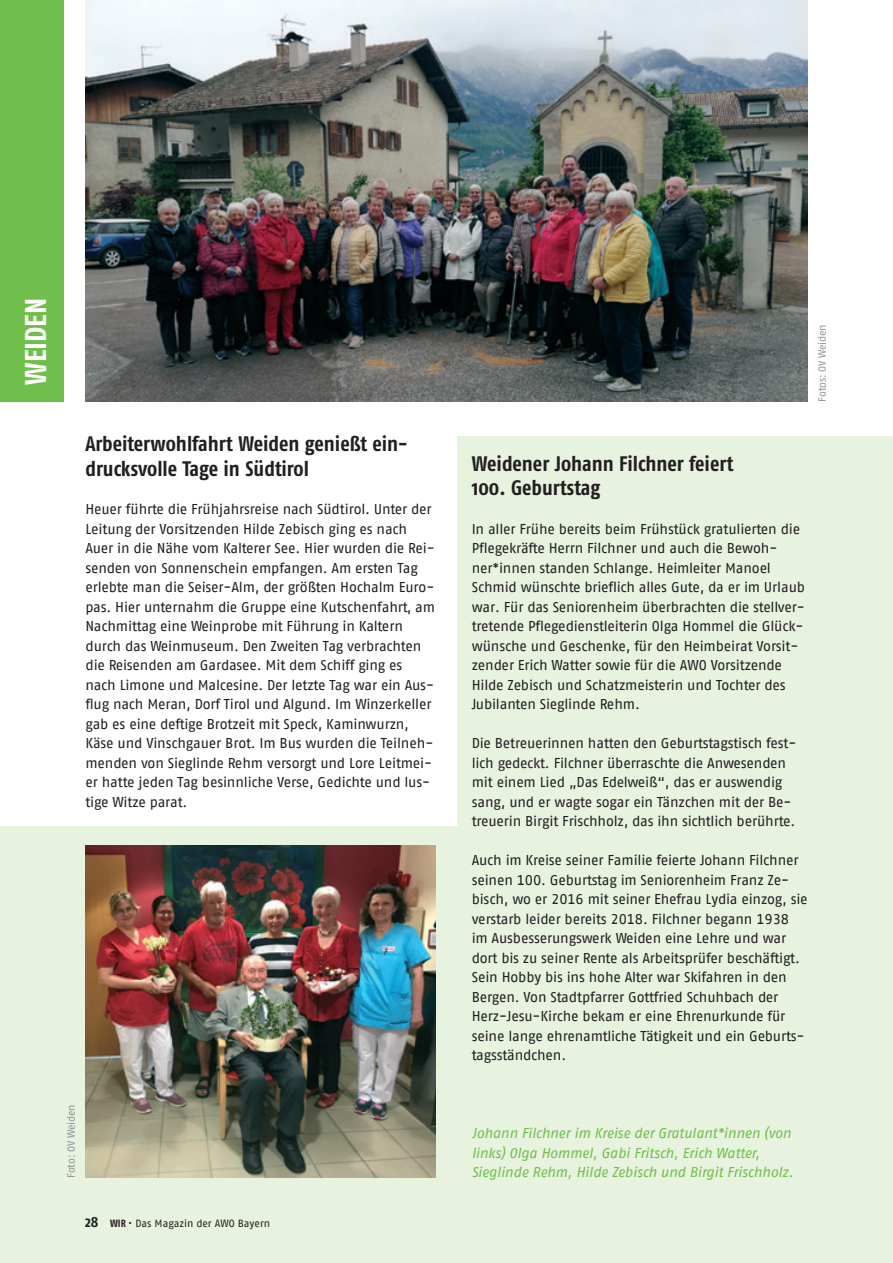
<style>
.page{position:relative;width:893px;height:1263px;background:#fff}
.page>*{position:absolute;margin:0;border:0;box-sizing:border-box;transform-origin:0 0}
.t1{font:700 30px "Fago Co";color:#fff}
.t2{font:700 21px/24.8px "Fago Co";color:#231f20}
.t3{font:14.25px/19.5px "AWO Fago Office";letter-spacing:-.01em;color:#231f20}
.t4{font:italic 14.25px/19.5px "AWO Fago Office";letter-spacing:-.015em;color:#70bf4c}
.t5{font:10.5px "AWO Fago Office";color:#231f20}
.t6{font:10.5px "AWO Fago Office";letter-spacing:-.015em;color:#939598}
.s1{font-family:"Fago Co";font-weight:700;font-size:15px}
.s2{font-family:"Fago Co";font-weight:700}
</style>
<div class="page">
<div style="left:457px;top:436px;width:436px;height:827px;background:#e7f2df"></div>
<div style="left:0;top:826px;width:491px;height:437px;background:#e7f2df"></div>
<div style="left:0;top:0;width:64px;height:402px;background:#70bf4c"></div>
<img style="left:85px;top:846px;width:351px;height:332px">
<img style="left:85px;top:0;width:723px;height:402px">
<h1 class="t1" style="left:18px;top:385px;width:88px;rotate:-90deg">WEIDEN</h1>
<h2 class="t2" style="left:85px;top:431px;width:324px">Arbeiterwohlfahrt Weiden genießt ein&shy;drucksvolle Tage in Südtirol</h2>
<p class="t3" style="left:85px;top:499px;width:351px">Heuer führte die Frühjahrsreise nach Südtirol. Unter der Leitung der Vorsitzenden Hilde Zebisch ging es nach Auer in die Nähe vom Kalterer See. Hier wurden die Rei&shy;senden von Sonnenschein empfangen. Am ersten Tag erlebte man die Seiser-Alm, der größten Hochalm Euro&shy;pas. Hier unternahm die Gruppe eine Kutschenfahrt, am Nachmittag eine Weinprobe mit Führung in Kaltern durch das Weinmuseum. Den Zweiten Tag verbrachten die Reisenden am Gardasee. Mit dem Schiff ging es nach Limone und Malcesine. Der letzte Tag war ein Aus&shy;flug nach Meran, Dorf Tirol und Algund. Im Winzerkeller gab es eine deftige Brotzeit mit Speck, Kaminwurzn, Käse und Vinschgauer Brot. Im Bus wurden die Teilneh&shy;menden von Sieglinde Rehm versorgt und Lore Leitmei&shy;er hatte jeden Tag besinnliche Verse, Gedichte und lus&shy;tige Witze parat.</p>
<p class="t6" style="left:65px;top:1178px;width:75px;rotate:-90deg">Foto: OV Weiden</p>
<p class="t5" style="left:85px;top:1217px;width:187px"><span class="s1">28</span> <span class="s2">WIR</span> • Das Magazin der AWO Bayern</p>
<p class="t6" style="left:816px;top:402px;width:79px;rotate:-90deg">Fotos: OV Weiden</p>
<h2 class="t2" style="left:472px;top:451px;width:263px">Weidener Johann Filchner feiert<br>100. Geburtstag</h2>
<p class="t3" style="left:472px;top:519px;width:335px">In aller Frühe bereits beim Frühstück gratulierten die Pflegekräfte Herrn Filchner und auch die Bewoh&shy;ner*innen standen Schlange. Heimleiter Manoel Schmid wünschte brieflich alles Gute, da er im Urlaub war. Für das Seniorenheim überbrachten die stellver&shy;tretende Pflegedienstleiterin Olga Hommel die Glück&shy;wünsche und Geschenke, für den Heimbeirat Vorsit&shy;zender Erich Watter sowie für die AWO Vorsitzende Hilde Zebisch und Schatzmeisterin und Tochter des Jubilanten Sieglinde Rehm.</p>
<p class="t3" style="left:472px;top:733px;width:326px">Die Betreuerinnen hatten den Geburtstagstisch fest&shy;lich gedeckt. Filchner überraschte die Anwesenden mit einem Lied „Das Edelweiß“, das er auswendig sang, und er wagte sogar ein Tänzchen mit der Be&shy;treuerin Birgit Frischholz, das ihn sichtlich berührte.</p>
<p class="t3" style="left:472px;top:850px;width:337px">Auch im Kreise seiner Familie feierte Johann Filchner seinen 100. Geburtstag im Seniorenheim Franz Ze&shy;bisch, wo er 2016 mit seiner Ehefrau Lydia einzog, sie verstarb leider bereits 2018. Filchner begann 1938 im Ausbesserungswerk Weiden eine Lehre und war dort bis zu seiner Rente als Arbeitsprüfer beschäftigt.<br>Sein Hobby bis ins hohe Alter war Skifahren in den Bergen. Von Stadtpfarrer Gottfried Schuhbach der Herz-Jesu-Kirche bekam er eine Ehrenurkunde für seine lange ehrenamtliche Tätigkeit und ein Geburts&shy;tagsständchen.</p>
<p class="t4" style="left:472px;top:1123px;width:323px">Johann Filchner im Kreise der Gratulant*innen (von links) Olga Hommel, Gabi Fritsch, Erich Watter,<br>Sieglinde Rehm, Hilde Zebisch und Birgit Frischholz.</p>
</div>
